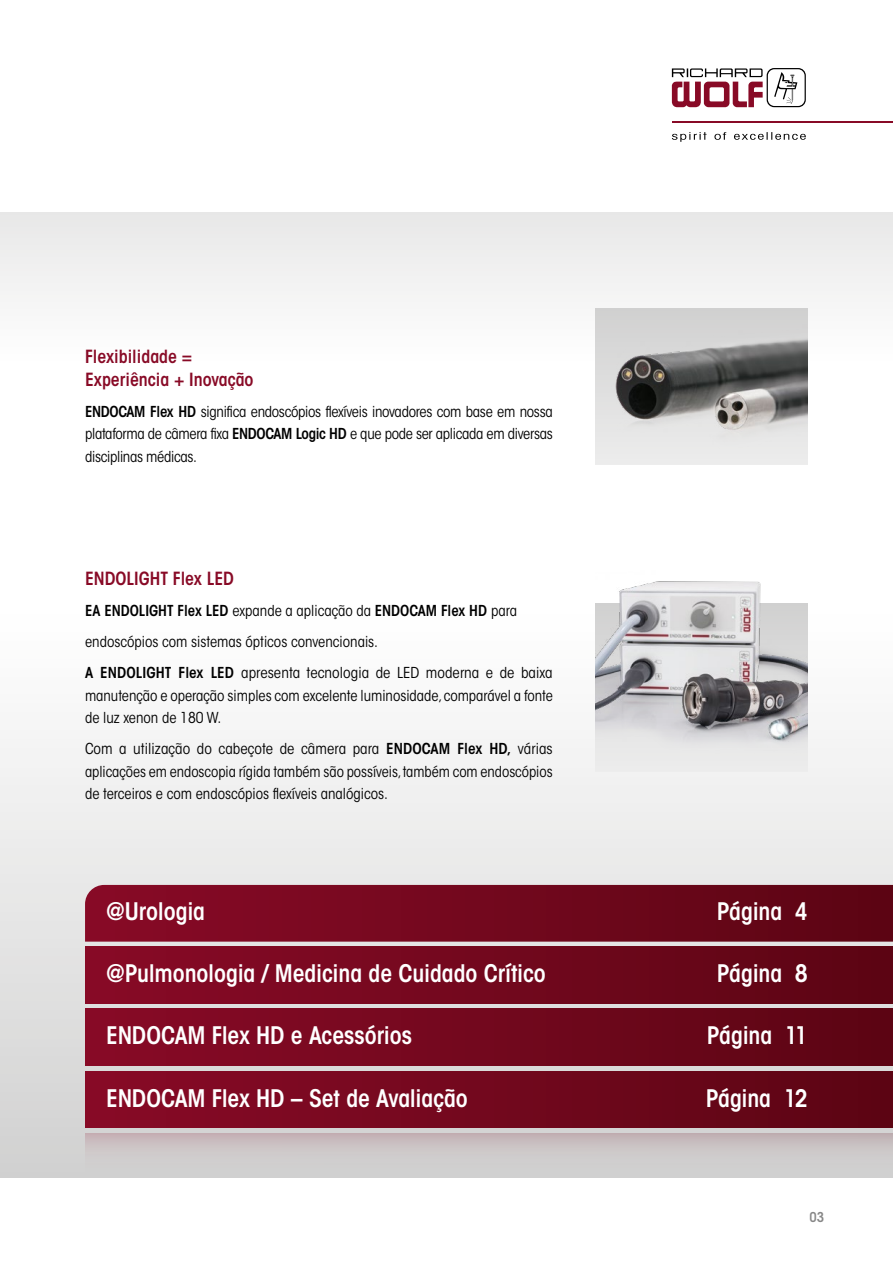
<style>
.page{position:relative;width:893px;height:1263px;background:#fff}
.page>*{position:absolute;margin:0;border:0;box-sizing:border-box;transform-origin:0 0}
.t1{font:600 condensed 24px "ITC Avant Garde Std";letter-spacing:-.01em;color:#fff}
.t2{font:600 condensed 18px/22.5px "ITC Avant Garde Std";color:#880a26}
.t3{font:condensed 15px/22.5px "ITC Avant Garde Std";color:#000;text-align:justify}
.t4{font:600 condensed 13.5px "ITC Avant Garde Std";color:#878787}
.s1{font-weight:600}
</style>
<div class="page">
<div style="left:0;top:213px;width:893px;height:148px;background:#f2f2f2"></div>
<div style="left:0;top:612px;width:893px;height:566px;background:linear-gradient(to bottom,#fff,#cfcece)"></div>
<svg style="left:672px;top:132px;width:134px;height:10px"></svg>
<svg style="left:672px;top:68px;width:134px;height:39px"></svg>
<hr style="left:672px;top:121px;width:221px;height:2px;background:#880a26">
<div style="left:85px;top:947px;width:808px;height:57px;background:linear-gradient(to right,#880a27,#5c0513)"></div>
<svg style="left:85px;top:1133px;width:808px;height:45px;background:#ccc6c7"></svg>
<svg style="left:85px;top:885px;width:808px;height:57px;background:#72091e"></svg>
<div style="left:595px;top:766px;width:213px;height:12px;background:#efefef"></div>
<img style="left:595px;top:581px;width:213px;height:185px">
<div style="left:85px;top:1009px;width:808px;height:57px;background:linear-gradient(to right,#880a27,#5c0513)"></div>
<div style="left:85px;top:1071px;width:808px;height:57px;background:linear-gradient(to right,#880a27,#5c0513)"></div>
<img style="left:595px;top:308px;width:213px;height:156px">
<p class="t2" style="left:85px;top:345px;width:170px">Flexibilidade =<br>Experiência + Inovação</p>
<p class="t3" style="left:85px;top:400px;width:469px"><span class="s1">ENDOCAM Flex HD</span> significa endoscópios flexíveis inovadores com base em nossa plataforma de câmera fixa <span class="s1">ENDOCAM Logic HD</span> e que pode ser aplicada em diversas disciplinas médicas.</p>
<p class="t2" style="left:85px;top:567px;width:151px">ENDOLIGHT Flex LED</p>
<p class="t3" style="left:85px;top:595px;width:469px;line-height:31px;text-align:left"><span class="s1">EA ENDOLIGHT Flex LED</span> expande a aplicação da <span class="s1">ENDOCAM Flex HD</span> para endoscópios com sistemas ópticos convencionais.<br><span class="s1">A ENDOLIGHT Flex LED</span> apresenta tecnologia de LED moderna e de baixa</p>
<p class="t3" style="left:85px;top:684px;width:469px">manutenção e operação simples com excelente luminosidade, comparável a fonte de luz xenon de 180 W.</p>
<p class="t3" style="left:85px;top:738px;width:469px">Com a utilização do cabeçote de câmera para <span class="s1">ENDOCAM Flex HD,</span> várias aplicações em endoscopia rígida também são possíveis, também com endoscópios de terceiros e com endoscópios flexíveis analógicos.</p>
<h1 class="t1" style="left:106px;top:897px;width:100px">@Urologia</h1>
<h1 class="t1" style="left:717px;top:897px;width:93px">Página 4</h1>
<h1 class="t1" style="left:106px;top:959px;width:441px">@Pulmonologia / Medicina de Cuidado Crítico</h1>
<h1 class="t1" style="left:717px;top:959px;width:93px">Página 8</h1>
<h1 class="t1" style="left:106px;top:1021px;width:307px">ENDOCAM Flex HD e Acessórios</h1>
<h1 class="t1" style="left:707px;top:1021px;width:103px">Página 11</h1>
<h1 class="t1" style="left:106px;top:1083px;width:363px">ENDOCAM Flex HD – Set de Avaliação</h1>
<h1 class="t1" style="left:706px;top:1083px;width:104px">Página 12</h1>
<p class="t4" style="left:809px;top:1208px;width:16px">03</p>
</div>
